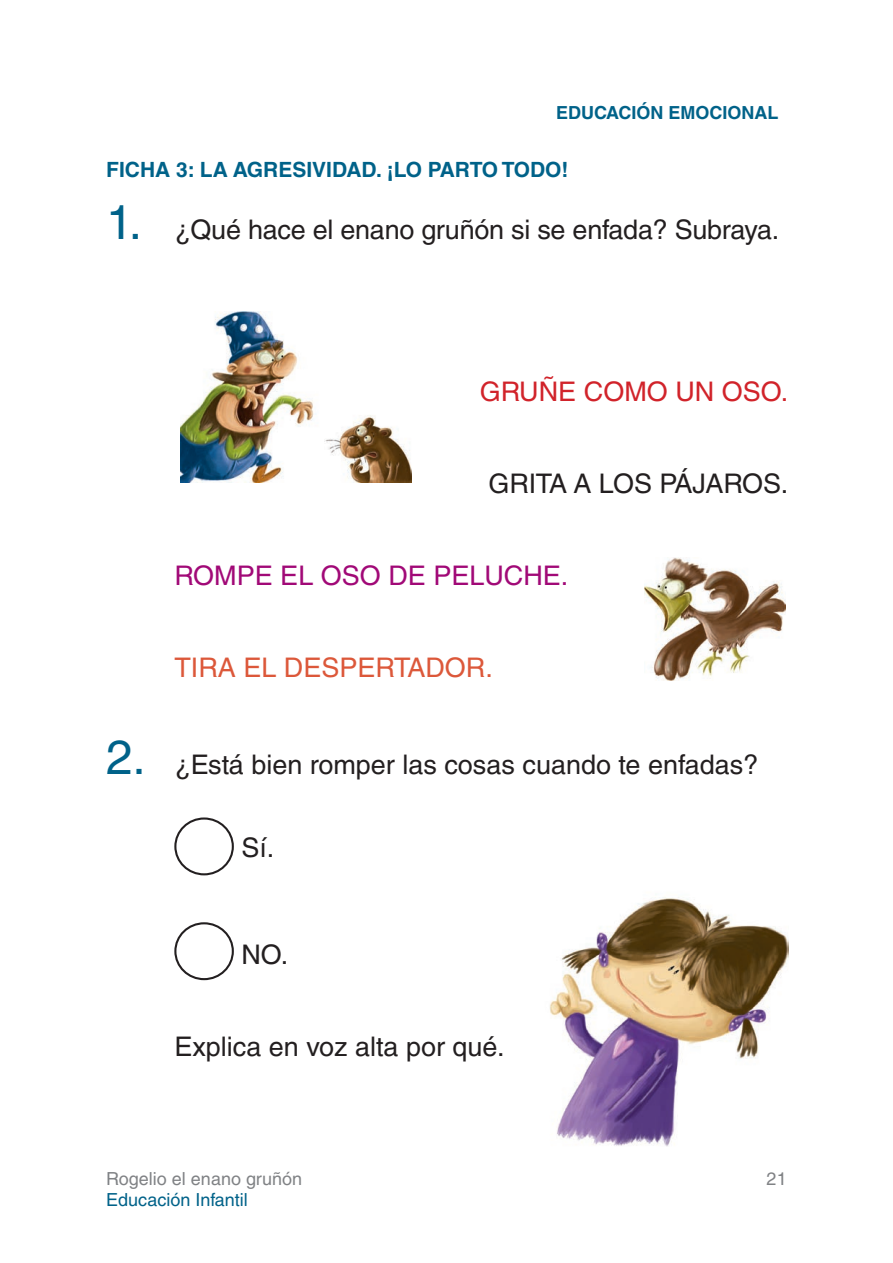
<style>
.page{position:relative;width:893px;height:1263px;background:#fff}
.page>*{position:absolute;margin:0;border:0;box-sizing:border-box;transform-origin:0 0}
.t1{font:27px "Helvetica LT Std";color:#231f20}
.t2{font:27px "Helvetica LT Std";color:#a10977}
.t3{font:27px "Helvetica LT Std";color:#dc583a}
.t4{font:27px "Helvetica LT Std";color:#d1232a}
.t5{font:700 21px "Helvetica LT Std";color:#006289}
.t6{font:18px "Helvetica LT Std";color:#808285}
.t7{font:700 18px "Helvetica LT Std";color:#006289}
.t8{font:18px "Helvetica LT Std";color:#006289}
.s1{font-size:48px;color:#006289}
</style>
<div class="page">
<img style="left:180px;top:312px;width:232px;height:171px">
<img style="left:645px;top:557px;width:141px;height:123px">
<img style="left:550px;top:897px;width:238px;height:249px">
<div style="left:174px;top:817px;width:60px;height:58px;border:2px solid #231f20;border-radius:50%"></div>
<div style="left:174px;top:922px;width:60px;height:58px;border:2px solid #231f20;border-radius:50%"></div>
<p class="t7" style="left:556px;top:102px;width:224px">EDUCACIÓN EMOCIONAL</p>
<p class="t5" style="left:106px;top:156px;width:462px">FICHA 3: LA AGRESIVIDAD. ¡LO PARTO TODO!</p>
<p class="t1" style="left:106px;top:214px;width:672px"><span class="s1">1.</span> ¿Qué hace el enano gruñón si se enfada? Subraya.</p>
<p class="t4" style="left:480px;top:376px;width:308px">GRUÑE COMO UN OSO.</p>
<p class="t1" style="left:488px;top:468px;width:299px">GRITA A LOS PÁJAROS.</p>
<p class="t2" style="left:174px;top:560px;width:393px">ROMPE EL OSO DE PELUCHE.</p>
<p class="t3" style="left:174px;top:652px;width:318px">TIRA EL DESPERTADOR.</p>
<p class="t1" style="left:106px;top:749px;width:652px"><span class="s1">2.</span> ¿Está bien romper las cosas cuando te enfadas?</p>
<p class="t1" style="left:241px;top:832px;width:32px">Sí.</p>
<p class="t1" style="left:241px;top:939px;width:46px">NO.</p>
<p class="t1" style="left:174px;top:1031px;width:329px">Explica en voz alta por qué.</p>
<p class="t6" style="left:106px;top:1168px;width:196px">Rogelio el enano gruñón</p>
<p class="t8" style="left:106px;top:1190px;width:142px">Educación Infantil</p>
<p class="t6" style="left:767px;top:1168px;width:18px">21</p>
</div>
